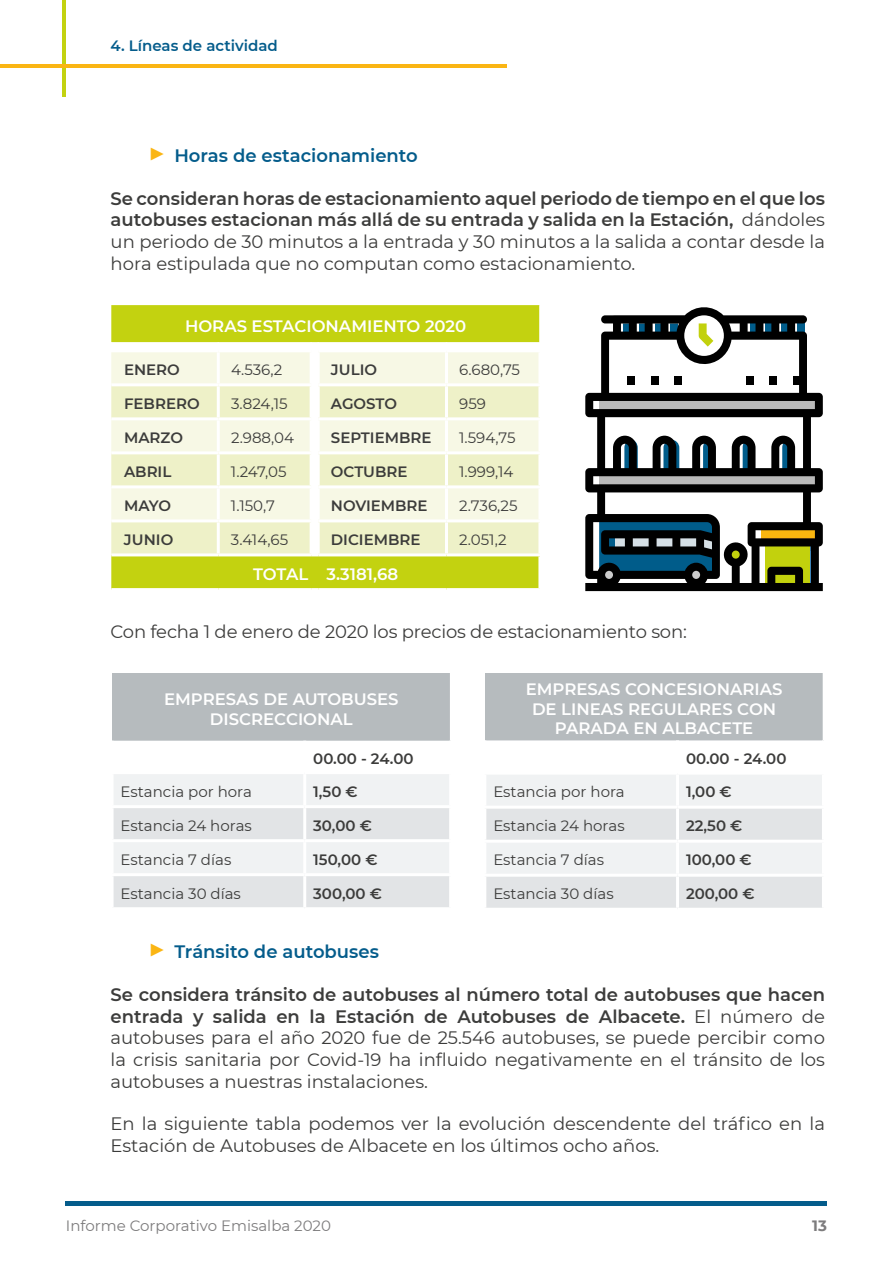
<style>
.page{position:relative;width:893px;height:1263px;background:#fff}
.page>*{position:absolute;margin:0;border:0;box-sizing:border-box;transform-origin:0 0}
.t1{font:18px/21.6px "Montserrat";color:#3c3c3b;text-align:justify}
.t2{font:600 18px/21.6px "Montserrat";color:#3c3c3b;text-align:justify}
.t3{font:600 18px "Montserrat";color:#045c8b}
.t4{font:600 16.5px/19.8px "Montserrat";color:#fff;text-align:center}
.t5{font:15px "Montserrat";color:#3c3c3b}
.t6{font:600 15px "Montserrat";color:#3c3c3b}
.t7{font:15px "Montserrat";color:#7d7c7d}
.t8{font:600 15px "Montserrat";color:#045c8b}
.t9{font:700 15px "Montserrat";color:#7d7c7d}
.s1{font-weight:400;font-size:30px;color:#fab513}
.s2{font-weight:400}
.s3{font-weight:600}
</style>
<div class="page">
<hr style="left:66px;top:1201px;width:761px;height:4px;background:#045c8b">
<hr style="left:63px;top:0;width:3px;height:97px;background:#c3d210">
<hr style="left:0;top:65px;width:507px;height:3px;background:#fab513">
<svg style="left:585px;top:307px;width:238px;height:284px"></svg>
<svg style="left:699px;top:323px;width:14px;height:24px"></svg>
<div style="left:111px;top:305px;width:428px;height:283px;background:#c3d210"></div>
<svg style="left:111px;top:342px;width:429px;height:214px"></svg>
<hr style="left:318px;top:553px;width:128px;height:3px;background:#fff">
<hr style="left:446px;top:553px;width:95px;height:3px;background:#fff">
<hr style="left:538px;top:556px;width:3px;height:32px;background:#fff">
<div style="left:112px;top:673px;width:339px;height:68px;background:#b6bbbe"></div>
<svg style="left:114px;top:774px;width:335px;height:133px"></svg>
<hr style="left:450px;top:673px;width:1px;height:68px;background:#fff">
<hr style="left:303px;top:774px;width:3px;height:31px;background:#fff">
<hr style="left:111px;top:805px;width:194px;height:3px;background:#fff">
<hr style="left:305px;top:805px;width:147px;height:3px;background:#fff">
<hr style="left:303px;top:808px;width:3px;height:31px;background:#fff">
<hr style="left:111px;top:839px;width:194px;height:3px;background:#fff">
<hr style="left:305px;top:839px;width:147px;height:3px;background:#fff">
<hr style="left:303px;top:842px;width:3px;height:31px;background:#fff">
<hr style="left:111px;top:873px;width:194px;height:3px;background:#fff">
<hr style="left:305px;top:873px;width:147px;height:3px;background:#fff">
<hr style="left:303px;top:876px;width:3px;height:31px;background:#fff">
<div style="left:485px;top:673px;width:338px;height:67px;background:#b6bbbe"></div>
<svg style="left:486px;top:740px;width:336px;height:168px"></svg>
<hr style="left:676px;top:740px;width:3px;height:32px;background:#fff">
<hr style="left:483px;top:772px;width:194px;height:3px;background:#fff">
<hr style="left:677px;top:772px;width:148px;height:3px;background:#fff">
<hr style="left:676px;top:775px;width:3px;height:31px;background:#fff">
<hr style="left:483px;top:806px;width:194px;height:3px;background:#fff">
<hr style="left:677px;top:806px;width:148px;height:3px;background:#fff">
<hr style="left:676px;top:809px;width:3px;height:31px;background:#fff">
<hr style="left:483px;top:840px;width:194px;height:3px;background:#fff">
<hr style="left:677px;top:840px;width:148px;height:3px;background:#fff">
<hr style="left:676px;top:843px;width:3px;height:31px;background:#fff">
<hr style="left:483px;top:874px;width:194px;height:3px;background:#fff">
<hr style="left:677px;top:874px;width:148px;height:3px;background:#fff">
<hr style="left:676px;top:877px;width:3px;height:31px;background:#fff">
<p class="t8" style="left:111px;top:35px;width:169px">4. Líneas de actividad</p>
<p class="t3" style="left:147px;top:143px;width:272px"><span class="s1">▶</span> Horas de estacionamiento</p>
<p class="t2" style="left:111px;top:187px;width:716px">Se consideran horas de estacionamiento aquel periodo de tiempo en el que los autobuses estacionan más allá de su entrada y salida en la Estación, <span class="s2">dándoles un periodo de 30 minutos a la entrada y 30 minutos a la salida a contar desde la hora estipulada que no computan como estacionamiento.</span></p>
<p class="t4" style="left:185px;top:315px;width:283px">HORAS ESTACIONAMIENTO 2020</p>
<p class="t6" style="left:124px;top:359px;width:57px">ENERO</p>
<p class="t5" style="left:231px;top:359px;width:53px">4.536,2</p>
<p class="t6" style="left:331px;top:359px;width:48px">JULIO</p>
<p class="t5" style="left:459px;top:359px;width:62px">6.680,75</p>
<p class="t6" style="left:124px;top:393px;width:77px">FEBRERO</p>
<p class="t5" style="left:231px;top:393px;width:58px">3.824,15</p>
<p class="t6" style="left:331px;top:393px;width:68px">AGOSTO</p>
<p class="t5" style="left:459px;top:393px;width:28px">959</p>
<p class="t6" style="left:124px;top:427px;width:60px">MARZO</p>
<p class="t5" style="left:231px;top:427px;width:65px">2.988,04</p>
<p class="t6" style="left:331px;top:427px;width:102px">SEPTIEMBRE</p>
<p class="t5" style="left:459px;top:427px;width:58px">1.594,75</p>
<p class="t6" style="left:124px;top:461px;width:49px">ABRIL</p>
<p class="t5" style="left:231px;top:461px;width:57px">1.247,05</p>
<p class="t6" style="left:331px;top:461px;width:78px">OCTUBRE</p>
<p class="t5" style="left:459px;top:461px;width:56px">1.999,14</p>
<p class="t6" style="left:124px;top:495px;width:49px">MAYO</p>
<p class="t5" style="left:231px;top:495px;width:45px">1.150,7</p>
<p class="t6" style="left:331px;top:495px;width:98px">NOVIEMBRE</p>
<p class="t5" style="left:459px;top:495px;width:60px">2.736,25</p>
<p class="t6" style="left:124px;top:529px;width:51px">JUNIO</p>
<p class="t5" style="left:231px;top:530px;width:59px">3.414,65</p>
<p class="t6" style="left:331px;top:529px;width:91px">DICIEMBRE</p>
<p class="t5" style="left:459px;top:530px;width:49px">2.051,2</p>
<p class="t4" style="left:253px;top:564px;width:146px">TOTAL 3.3181,68</p>
<p class="t1" style="left:111px;top:620px;width:578px">Con fecha 1 de enero de 2020 los precios de estacionamiento son:</p>
<p class="t4" style="left:164px;top:688px;width:236px">EMPRESAS DE AUTOBUSES<br>DISCRECCIONAL</p>
<p class="t6" style="left:313px;top:747px;width:102px">00.00 - 24.00</p>
<p class="t5" style="left:121px;top:781px;width:133px">Estancia por hora</p>
<p class="t6" style="left:313px;top:781px;width:46px">1,50 €</p>
<p class="t5" style="left:121px;top:815px;width:133px">Estancia 24 horas</p>
<p class="t6" style="left:313px;top:815px;width:60px">30,00 €</p>
<p class="t5" style="left:121px;top:849px;width:112px">Estancia 7 días</p>
<p class="t6" style="left:313px;top:849px;width:66px">150,00 €</p>
<p class="t5" style="left:121px;top:883px;width:122px">Estancia 30 días</p>
<p class="t6" style="left:313px;top:883px;width:70px">300,00 €</p>
<p class="t4" style="left:526px;top:678px;width:258px">EMPRESAS CONCESIONARIAS<br>DE LINEAS REGULARES CON<br>PARADA EN ALBACETE</p>
<p class="t6" style="left:686px;top:748px;width:102px">00.00 - 24.00</p>
<p class="t5" style="left:493px;top:782px;width:133px">Estancia por hora</p>
<p class="t6" style="left:686px;top:781px;width:47px">1,00 €</p>
<p class="t5" style="left:493px;top:816px;width:133px">Estancia 24 horas</p>
<p class="t6" style="left:686px;top:815px;width:58px">22,50 €</p>
<p class="t5" style="left:493px;top:850px;width:112px">Estancia 7 días</p>
<p class="t6" style="left:686px;top:849px;width:67px">100,00 €</p>
<p class="t5" style="left:493px;top:884px;width:122px">Estancia 30 días</p>
<p class="t6" style="left:686px;top:883px;width:70px">200,00 €</p>
<p class="t3" style="left:147px;top:939px;width:233px"><span class="s1">▶</span> Tránsito de autobuses</p>
<p class="t1" style="left:111px;top:983px;width:716px"><span class="s3">Se considera tránsito de autobuses al número total de autobuses que hacen entrada y salida en la Estación de Autobuses de Albacete.</span> El número de autobuses para el año 2020 fue de 25.546 autobuses, se puede percibir como la crisis sanitaria por Covid-19 ha influido negativamente en el tránsito de los autobuses a nuestras instalaciones.</p>
<p class="t1" style="left:111px;top:1112px;width:716px">En la siguiente tabla podemos ver la evolución descendente del tráfico en la<br>Estación de Autobuses de Albacete en los últimos ocho años.</p>
<p class="t7" style="left:66px;top:1215px;width:267px">Informe Corporativo Emisalba 2020</p>
<p class="t9" style="left:812px;top:1214px;width:16px">13</p>
</div>
